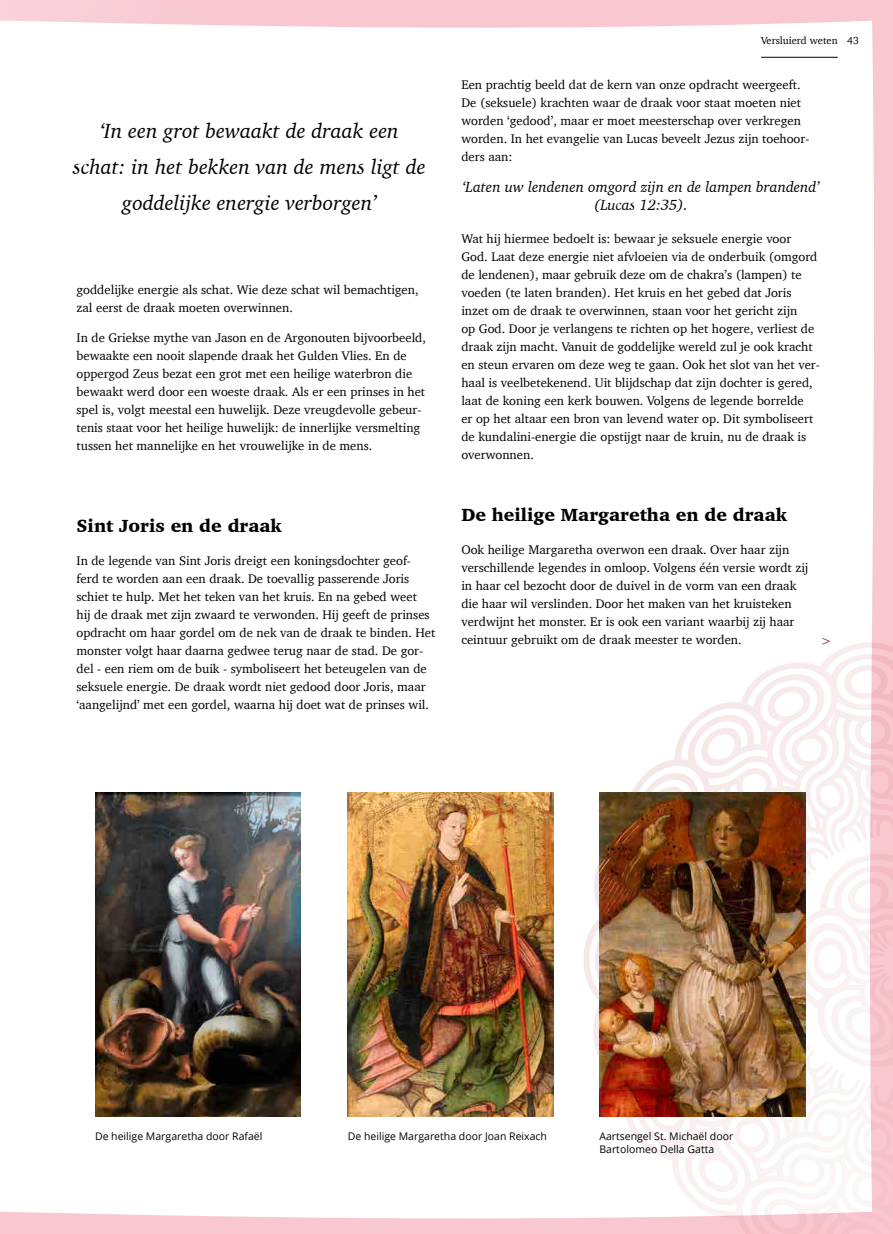
<style>
.page{position:relative;width:893px;height:1234px;background:#fff}
.page>*{position:absolute;margin:0;border:0;box-sizing:border-box;transform-origin:0 0}
.t1{font:italic 21px/36px "Charter";color:#000;text-align:center}
.t2{font:900 18px "Charter";color:#000}
.t3{font:italic 15px/18px "Charter";color:#000;text-align:center}
.t4{font:12.75px/18px "Charter";color:#000}
.t5{font:12.75px "Charter";color:#7b285f}
.t6{font:10.5px/13.5px "Open Sans";color:#000}
.t7{font:10.5px "Charter";color:#000}
</style>
<div class="page">
<div style="left:0;top:0;width:893px;height:1233px;background:#f8c7d0"></div>
<div style="left:0;top:12px;width:874px;height:1207px;background:#fff"></div>
<svg style="left:582px;top:640px;width:311px;height:579px;fill:#fff"></svg>
<svg style="left:805px;top:850px;width:88px;height:222px"></svg>
<img style="left:95px;top:792px;width:206px;height:323px">
<img style="left:348px;top:792px;width:206px;height:323px">
<img style="left:599px;top:792px;width:206px;height:323px">
<hr style="left:761px;top:57px;width:77px;height:1px;background:#000">
<h1 class="t1" style="left:73px;top:113px;width:354px">‘In een grot bewaakt de draak een schat: in het bekken van de mens ligt de goddelijke energie verborgen’</h1>
<p class="t4" style="left:77px;top:280px;width:344px">goddelijke energie als schat. Wie deze schat wil bemachtigen, zal eerst de draak moeten overwinnen.</p>
<p class="t4" style="left:77px;top:329px;width:351px">In de Griekse mythe van Jason en de Argonouten bijvoorbeeld, bewaakte een nooit slapende draak het Gulden Vlies. En de oppergod Zeus bezat een grot met een heilige waterbron die bewaakt werd door een woeste draak. Als er een prinses in het spel is, volgt meestal een huwelijk. Deze vreugdevolle gebeur&shy;tenis staat voor het heilige huwelijk: de innerlijke versmelting tussen het mannelijke en het vrouwelijke in de mens.</p>
<h2 class="t2" style="left:77px;top:515px;width:207px">Sint Joris en de draak</h2>
<p class="t4" style="left:77px;top:551px;width:360px">In de legende van Sint Joris dreigt een koningsdochter geof&shy;ferd te worden aan een draak. De toevallig passerende Joris schiet te hulp. Met het teken van het kruis. En na gebed weet<br>hij de draak met zijn zwaard te verwonden. Hij geeft de prinses opdracht om haar gordel om de nek van de draak te binden. Het monster volgt haar daarna gedwee terug naar de stad. De gor&shy;del - een riem om de buik - symboliseert het beteugelen van de seksuele energie. De draak wordt niet gedood door Joris, maar ‘aangelijnd’ met een gordel, waarna hij doet wat de prinses wil.</p>
<p class="t7" style="left:761px;top:32px;width:78px">Versluierd weten</p>
<p class="t7" style="left:847px;top:32px;width:15px">4343</p>
<p class="t4" style="left:461px;top:76px;width:350px">Een prachtig beeld dat de kern van onze opdracht weergeeft.<br>De (seksuele) krachten waar de draak voor staat moeten niet worden ‘gedood’, maar er moet meesterschap over verkregen worden. In het evangelie van Lucas beveelt Jezus zijn toehoor&shy;ders aan:</p>
<p class="t3" style="left:463px;top:178px;width:358px">‘Laten uw lendenen omgord zijn en de lampen brandend’ (Lucas 12:35).</p>
<p class="t4" style="left:461px;top:229px;width:360px">Wat hij hiermee bedoelt is: bewaar je seksuele energie voor God. Laat deze energie niet afvloeien via de onderbuik (omgord de lendenen), maar gebruik deze om de chakra’s (lampen) te voeden (te laten branden). Het kruis en het gebed dat Joris inzet om de draak te overwinnen, staan voor het gericht zijn<br>op God. Door je verlangens te richten op het hogere, verliest de draak zijn macht. Vanuit de goddelijke wereld zul je ook kracht en steun ervaren om deze weg te gaan. Ook het slot van het ver&shy;haal is veelbetekenend. Uit blijdschap dat zijn dochter is gered, laat de koning een kerk bouwen. Volgens de legende borrelde<br>er op het altaar een bron van levend water op. Dit symboliseert de kundalini-energie die opstijgt naar de kruin, nu de draak is overwonnen.</p>
<h2 class="t2" style="left:461px;top:503px;width:327px">De heilige Margaretha en de draak</h2>
<p class="t4" style="left:461px;top:540px;width:348px">Ook heilige Margaretha overwon een draak. Over haar zijn verschillende legendes in omloop. Volgens één versie wordt zij in haar cel bezocht door de duivel in de vorm van een draak die haar wil verslinden. Door het maken van het kruisteken verdwijnt het monster. Er is ook een variant waarbij zij haar ceintuur gebruikt om de draak meester te worden.</p>
<p class="t5" style="left:821px;top:630px;width:12px">&gt;</p>
<p class="t6" style="left:95px;top:1128px;width:169px">De heilige Margaretha door Rafaël</p>
<p class="t6" style="left:348px;top:1128px;width:201px">De heilige Margaretha door Joan Reixach</p>
<p class="t6" style="left:599px;top:1128px;width:135px">Aartsengel St. Michaël door<br>Bartolomeo Della Gatta</p>
</div>
